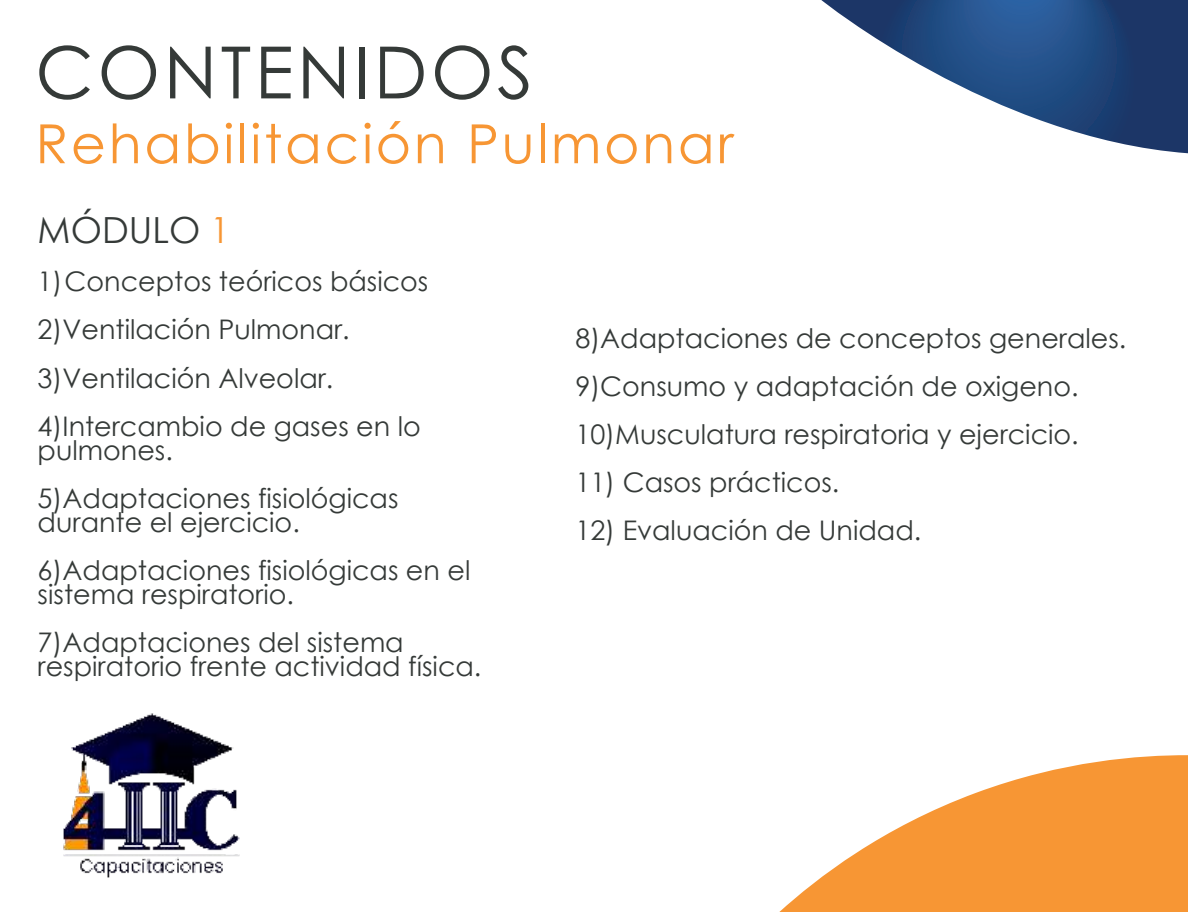
<style>
.page{position:relative;width:1188px;height:912px;background:#fff}
.page>*{position:absolute;margin:0;border:0;box-sizing:border-box;transform-origin:0 0}
.t1{font:72px "Century Gothic";letter-spacing:.05em;color:#353a38}
.t2{font:54px "Century Gothic";letter-spacing:.05em;color:#f79634}
.t3{font:36px "Century Gothic";color:#353a38}
.t4{font:27px/48px "Century Gothic";color:#353a38}
.s1{color:#f79634}
</style>
<div class="page">
<svg style="left:821px;top:0;width:367px;height:153px"></svg>
<svg style="left:779px;top:755px;width:409px;height:157px;fill:#f79634"></svg>
<img style="left:63px;top:713px;width:177px;height:165px">
<h1 class="t1" style="left:35px;top:22px;width:499px">CONTENIDOS</h1>
<h2 class="t2" style="left:35px;top:106px;width:700px">Rehabilitación Pulmonar</h2>
<h3 class="t3" style="left:38px;top:205px;width:194px">MÓDULO <span class="s1">1</span></h3>
<p class="t4" style="left:38px;top:257px;width:392px">1)Conceptos teóricos básicos<br>2)Ventilación Pulmonar.<br>3)Ventilación Alveolar.<br>4)Intercambio de gases en lo</p>
<p class="t4" style="left:38px;top:425px;width:362px">pulmones.<br>5)Adaptaciones fisiológicas</p>
<p class="t4" style="left:38px;top:497px;width:434px">durante el ejercicio.<br>6)Adaptaciones fisiológicas en el</p>
<p class="t4" style="left:38px;top:569px;width:368px">sistema respiratorio.<br>7)Adaptaciones del sistema</p>
<p class="t4" style="left:38px;top:641px;width:445px">respiratorio frente actividad física.</p>
<p class="t4" style="left:575px;top:314px;width:552px">8)Adaptaciones de conceptos generales.<br>9)Consumo y adaptación de oxigeno.<br>10)Musculatura respiratoria y ejercicio.</p>
<p class="t4" style="left:575px;top:458px;width:265px">11) Casos prácticos.</p>
<p class="t4" style="left:575px;top:506px;width:347px">12) Evaluación de Unidad.</p>
</div>
